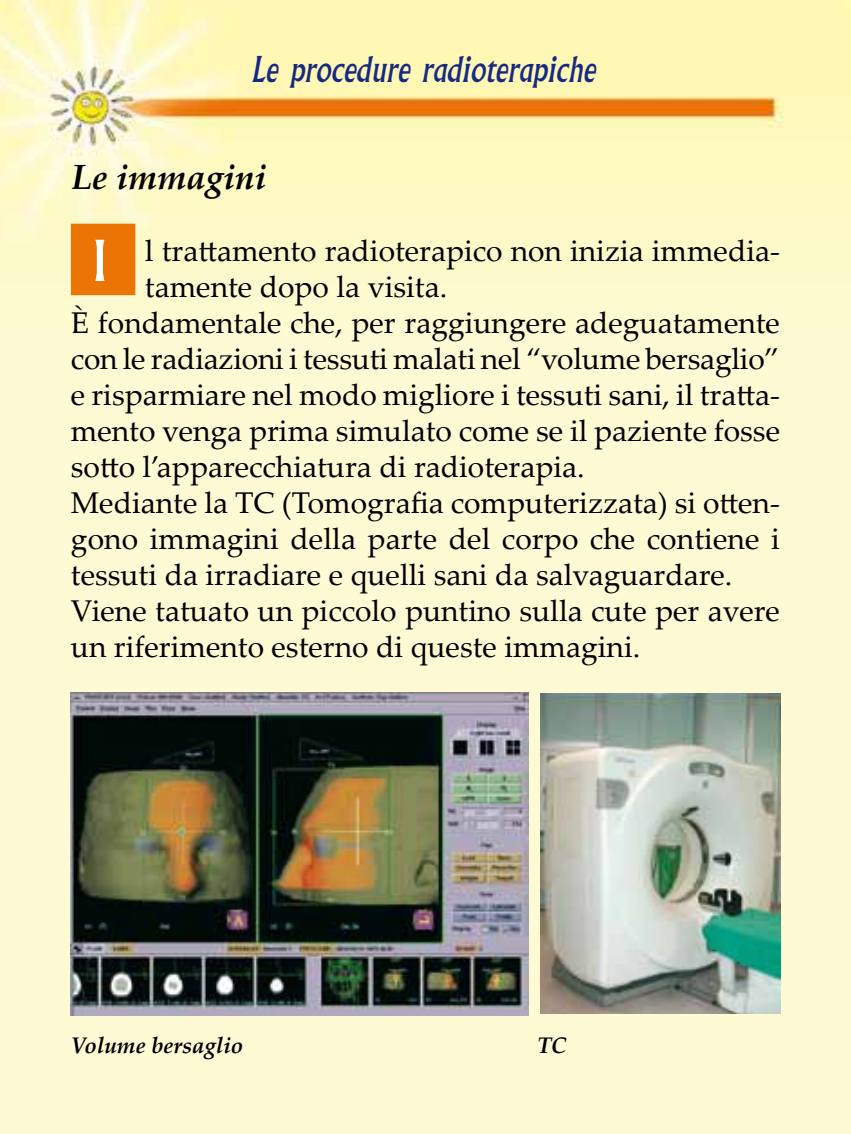
<style>
.page{position:relative;width:851px;height:1134px;background:#fff}
.page>*{position:absolute;margin:0;border:0;box-sizing:border-box;transform-origin:0 0}
.t1{font:55px "Albertus MT Std";color:#fff}
.t2{font:italic 35px "Albertus MT Std";color:#162983}
.t3{font:italic 700 35px "Palatino Linotype";color:#000}
.t4{font:30px "Palatino Linotype";color:#000}
.t5{font:italic 700 22.5px "Palatino Linotype";color:#000}
</style>
<div class="page">
<img style="left:0;top:0;width:850px;height:1134px">
<img style="left:71px;top:693px;width:457px;height:323px">
<img style="left:540px;top:693px;width:239px;height:320px">
<div style="left:71px;top:224px;width:64px;height:71px;background:#ec7405"></div>
<p class="t2" style="left:251px;top:48px;width:346px">Le procedure radioterapiche</p>
<p class="t3" style="left:71px;top:152px;width:197px">Le immagini</p>
<p class="t4" style="left:145px;top:229px;width:636px">l trattamento radioterapico non inizia immedia-</p>
<p class="t4" style="left:145px;top:265px;width:304px">tamente dopo la visita.</p>
<p class="t4" style="left:71px;top:301px;width:710px">È fondamentale che, per raggiungere adeguatamente</p>
<p class="t4" style="left:71px;top:337px;width:710px">con le radiazioni i tessuti malati nel “volume bersaglio”</p>
<p class="t4" style="left:71px;top:373px;width:710px">e risparmiare nel modo migliore i tessuti sani, il tratta-</p>
<p class="t4" style="left:71px;top:409px;width:710px">mento venga prima simulato come se il paziente fosse</p>
<p class="t4" style="left:71px;top:445px;width:515px">sotto l’apparecchiatura di radioterapia.</p>
<p class="t4" style="left:71px;top:481px;width:710px">Mediante la TC (Tomografia computerizzata) si otten-</p>
<p class="t4" style="left:71px;top:517px;width:710px">gono immagini della parte del corpo che contiene i</p>
<p class="t4" style="left:71px;top:553px;width:663px">tessuti da irradiare e quelli sani da salvaguardare.</p>
<p class="t4" style="left:71px;top:589px;width:710px">Viene tatuato un piccolo puntino sulla cute per avere</p>
<p class="t4" style="left:71px;top:625px;width:570px">un riferimento esterno di queste immagini.</p>
<h1 class="t1" style="left:92px;top:229px;width:17px">I</h1>
<p class="t5" style="left:71px;top:1029px;width:174px">Volume bersaglio</p>
<p class="t5" style="left:537px;top:1029px;width:31px">TC</p>
</div>
